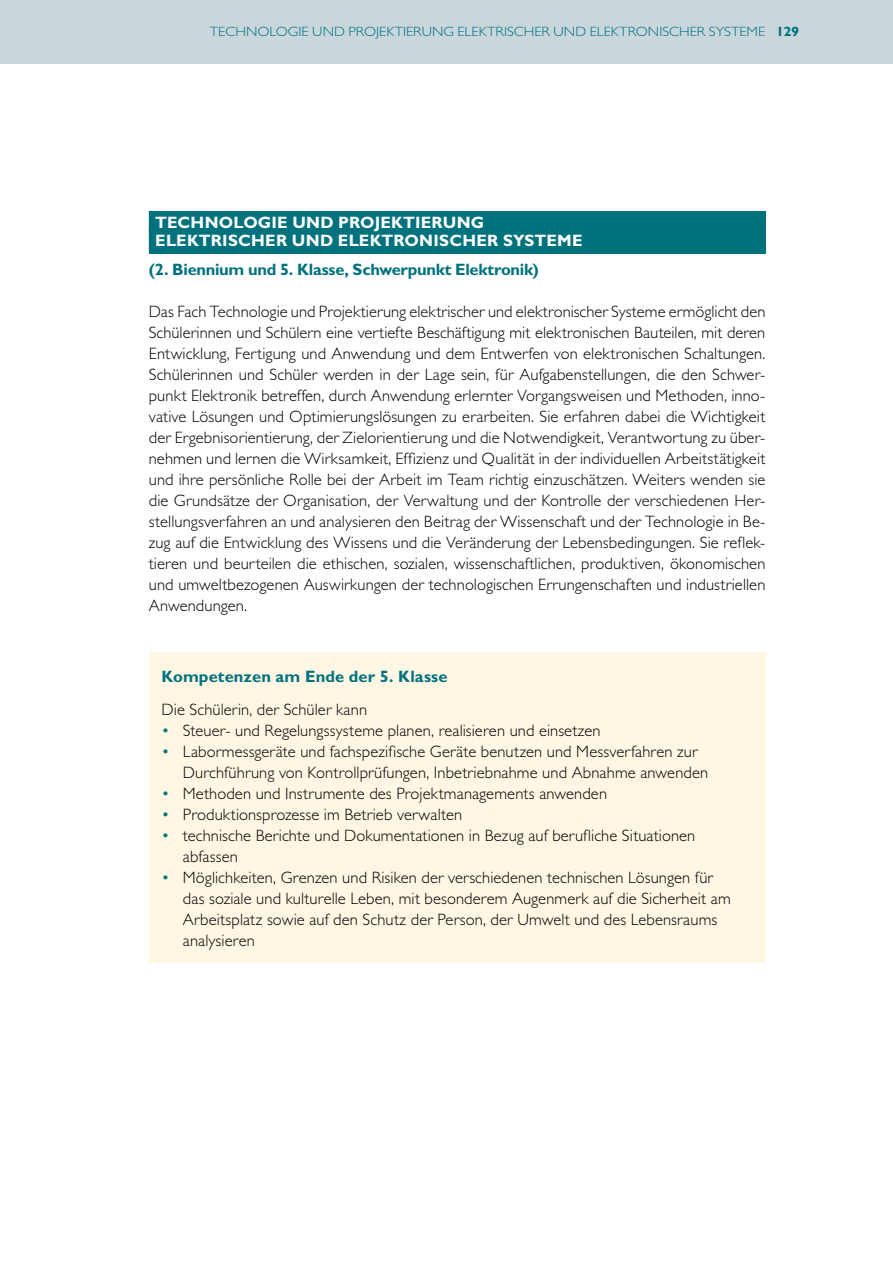
<style>
.page{position:relative;width:893px;height:1263px;background:#fff}
.page>*{position:absolute;margin:0;border:0;box-sizing:border-box;transform-origin:0 0}
.t1{font:300 16.5px/21px "Gill Sans Std";letter-spacing:.01em;color:#000}
.t2{font:700 16.5px/18px "Gill Sans Std";letter-spacing:.015em;color:#fff}
.t3{font:700 16.5px "Gill Sans Std";letter-spacing:-.01em;color:#00727e}
.t4{font:700 16.5px "Gill Sans Std";letter-spacing:.01em;color:#00727e}
.t5{font:300 13.5px "Gill Sans Std";color:#00727e;scale:1.09 1}
.s1{font-weight:700}
.s2{color:#00727e}
</style>
<div class="page">
<div style="left:0;top:0;width:893px;height:64px;background:#c9d7dc"></div>
<div style="left:149px;top:653px;width:616px;height:310px;background:#fff6e4"></div>
<div style="left:149px;top:212px;width:616px;height:42px;background:#00727e"></div>
<p class="t5" style="left:210px;top:24px;width:542px">TECHNOLOGIE UND PROJEKTIERUNG ELEKTRISCHER UND ELEKTRONISCHER SYSTEME <span class="s1">129</span></p>
<p class="t2" style="left:155px;top:213px;width:429px">TECHNOLOGIE UND PROJEKTIERUNG<br>ELEKTRISCHER UND ELEKTRONISCHER SYSTEME</p>
<p class="t3" style="left:149px;top:259px;width:391px">(2. Biennium und 5. Klasse, Schwerpunkt Elektronik)</p>
<p class="t1" style="left:149px;top:301px;width:618px;text-align:justify">Das Fach Technologie und Projektierung elektrischer und elektronischer Systeme ermöglicht den Schülerinnen und Schülern eine vertiefte Beschäftigung mit elektronischen Bauteilen, mit deren Entwicklung, Fertigung und Anwendung und dem Entwerfen von elektronischen Schaltungen.<br>Schülerinnen und Schüler werden in der Lage sein, für Aufgabenstellungen, die den Schwer&shy;punkt Elektronik betreffen, durch Anwendung erlernter Vorgangsweisen und Methoden, inno&shy;vative Lösungen und Optimierungslösungen zu erarbeiten. Sie erfahren dabei die Wichtigkeit der Ergebnisorientierung, der Zielorientierung und die Notwendigkeit, Verantwortung zu über&shy;nehmen und lernen die Wirksamkeit, Effizienz und Qualität in der individuellen Arbeitstätigkeit und ihre persönliche Rolle bei der Arbeit im Team richtig einzuschätzen. Weiters wenden sie die Grundsätze der Organisation, der Verwaltung und der Kontrolle der verschiedenen Her&shy;stellungsverfahren an und analysieren den Beitrag der Wissenschaft und der Technologie in Be&shy;zug auf die Entwicklung des Wissens und die Veränderung der Lebensbedingungen. Sie reflek&shy;tieren und beurteilen die ethischen, sozialen, wissenschaftlichen, produktiven, ökonomischen und umweltbezogenen Auswirkungen der technologischen Errungenschaften und industriellen Anwendungen.</p>
<p class="t4" style="left:162px;top:666px;width:287px">Kompetenzen am Ende der 5. Klasse</p>
<p class="t1" style="left:162px;top:699px;width:207px">Die Schülerin, der Schüler kann</p>
<p class="t1" style="left:162px;top:720px;width:440px"><span class="s2">•</span> Steuer- und Regelungssysteme planen, realisieren und einsetzen</p>
<p class="t1" style="left:183px;top:741px;width:527px;text-indent:-21px"><span class="s2">•</span> Labormessgeräte und fachspezifische Geräte benutzen und Messverfahren zur<br>Durchführung von Kontrollprüfungen, Inbetriebnahme und Abnahme anwenden</p>
<p class="t1" style="left:162px;top:783px;width:447px"><span class="s2">•</span> Methoden und Instrumente des Projektmanagements anwenden</p>
<p class="t1" style="left:162px;top:804px;width:302px"><span class="s2">•</span> Produktionsprozesse im Betrieb verwalten</p>
<p class="t1" style="left:183px;top:825px;width:514px;text-indent:-21px"><span class="s2">•</span> technische Berichte und Dokumentationen in Bezug auf berufliche Situationen abfassen</p>
<p class="t1" style="left:183px;top:867px;width:549px;text-indent:-21px"><span class="s2">•</span> Möglichkeiten, Grenzen und Risiken der verschiedenen technischen Lösungen für das soziale und kulturelle Leben, mit besonderem Augenmerk auf die Sicherheit am Arbeitsplatz sowie auf den Schutz der Person, der Umwelt und des Lebensraums analysieren</p>
</div>
